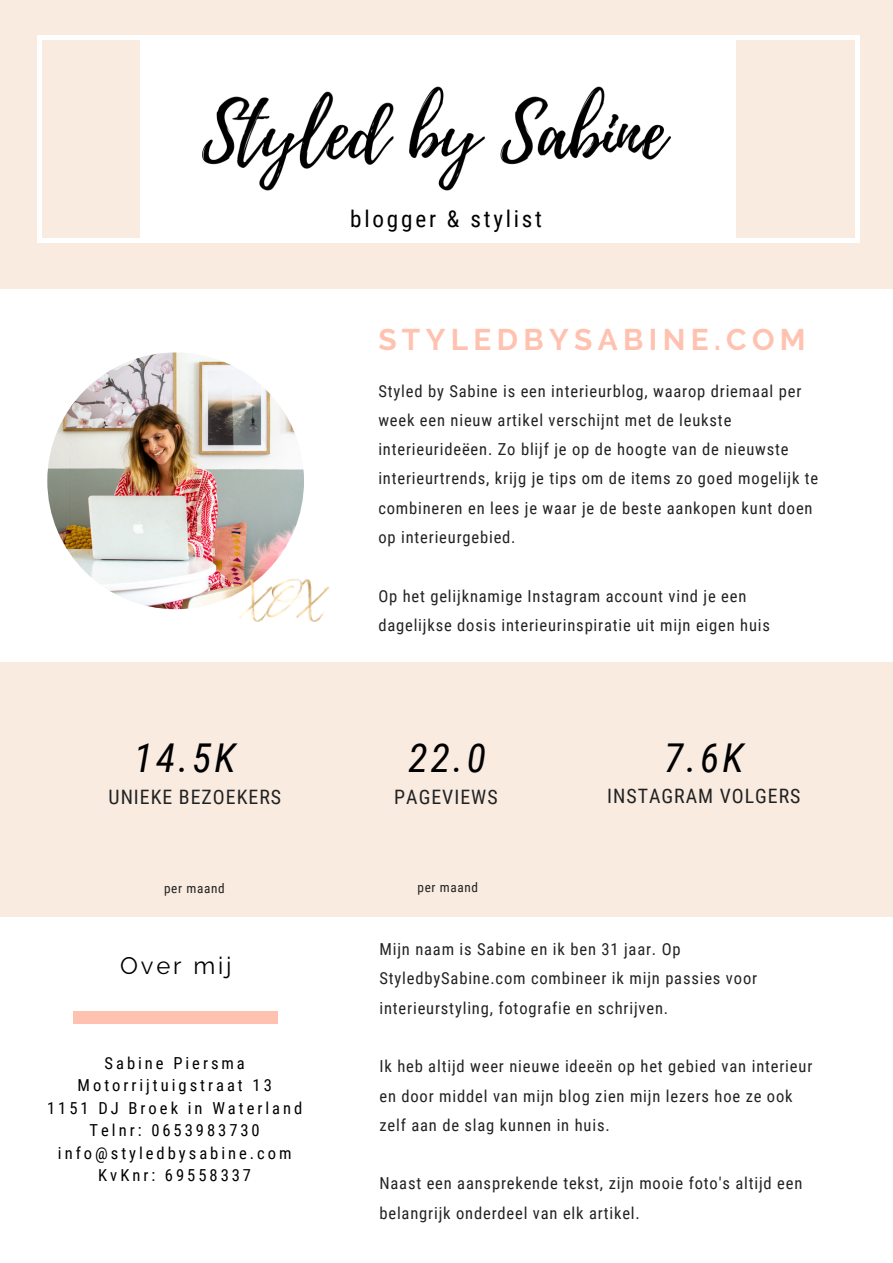
<style>
.page{position:relative;width:893px;height:1263px;background:#fff}
.page>*{position:absolute;margin:0;border:0;box-sizing:border-box;transform-origin:0 0}
.t1{font:italic 39.75px "Roboto Condensed";letter-spacing:.08em;color:#000}
.t2{font:700 29.85px "Raleway";letter-spacing:.18em;color:#ffc2b0}
.t3{font:23.85px "Raleway";letter-spacing:.12em;color:#000}
.t4{font:23.25px "Roboto Condensed";letter-spacing:.12em;color:#000}
.t5{font:19.8px "Roboto Condensed";letter-spacing:.05em;color:#222}
.t6{font:16.5px/29.2px "Roboto Condensed";letter-spacing:.05em;color:#222}
.t7{font:16.5px/22.5px "Roboto Condensed";letter-spacing:.18em;color:#000;text-align:center}
.t8{font:13.2px "Roboto Condensed";letter-spacing:.05em;color:#222}
</style>
<div class="page">
<div style="left:0;top:0;width:893px;height:288px;background:#f9ebe0"></div>
<img style="left:141px;top:40px;width:594px;height:198px">
<svg style="left:856px;top:239px;width:4px;height:4px"></svg>
<div style="left:37px;top:40px;width:5px;height:199px;background:#fff"></div>
<svg style="left:37px;top:239px;width:5px;height:4px"></svg>
<div style="left:855px;top:40px;width:5px;height:199px;background:#fff"></div>
<div style="left:42px;top:238px;width:814px;height:5px;background:#fff"></div>
<svg style="left:856px;top:35px;width:4px;height:5px"></svg>
<svg style="left:37px;top:35px;width:5px;height:5px"></svg>
<div style="left:42px;top:35px;width:814px;height:5px;background:#fff"></div>
<div style="left:0;top:662px;width:893px;height:255px;background:#f9ebe0"></div>
<img style="left:47px;top:352px;width:257px;height:257px;border-radius:50%">
<div style="left:73px;top:1011px;width:205px;height:12px;background:#ffc2b0"></div>
<img style="left:232px;top:576px;width:98px;height:46px">
<h3 class="t4" style="left:350px;top:206px;width:193px">blogger &amp; stylist</h3>
<h2 class="t2" style="left:378px;top:322px;width:429px">STYLEDBYSABINE.COM</h2>
<p class="t6" style="left:378px;top:376px;width:441px">Styled by Sabine is een interieurblog, waarop driemaal per week een nieuw artikel verschijnt met de leukste interieurideëen. Zo blijf je op de hoogte van de nieuwste interieurtrends, krijg je tips om de items zo goed mogelijk te combineren en lees je waar je de beste aankopen kunt doen op interieurgebied.</p>
<p class="t6" style="left:378px;top:581px;width:393px">Op het gelijknamige Instagram account vind je een dagelijkse dosis interieurinspiratie uit mijn eigen huis</p>
<h1 class="t1" style="left:134px;top:736px;width:103px">14.5K</h1>
<h1 class="t1" style="left:408px;top:736px;width:79px">22.0</h1>
<h1 class="t1" style="left:664px;top:736px;width:81px">7.6K</h1>
<p class="t5" style="left:109px;top:785px;width:174px">UNIEKE BEZOEKERS</p>
<p class="t5" style="left:394px;top:785px;width:105px">PAGEVIEWS</p>
<p class="t5" style="left:607px;top:784px;width:195px">INSTAGRAM VOLGERS</p>
<p class="t8" style="left:164px;top:880px;width:62px">per maand</p>
<h3 class="t3" style="left:120px;top:952px;width:113px">Over mij</h3>
<p class="t7" style="left:47px;top:1052px;width:257px">Sabine Piersma<br>Motorrijtuigstraat 13<br>1151 DJ Broek in Waterland<br>Telnr: 0653983730 info@styledbysabine.com<br>KvKnr: 69558337</p>
<p class="t8" style="left:417px;top:879px;width:62px">per maand</p>
<p class="t6" style="left:379px;top:935px;width:379px">Mijn naam is Sabine en ik ben 31 jaar. Op<br>StyledbySabine.com combineer ik mijn passies voor interieurstyling, fotografie en schrijven.</p>
<p class="t6" style="left:379px;top:1052px;width:434px">Ik heb altijd weer nieuwe ideeën op het gebied van interieur en door middel van mijn blog zien mijn lezers hoe ze ook zelf aan de slag kunnen in huis.</p>
<p class="t6" style="left:379px;top:1169px;width:424px">Naast een aansprekende tekst, zijn mooie foto's altijd een belangrijk onderdeel van elk artikel.</p>
</div>
